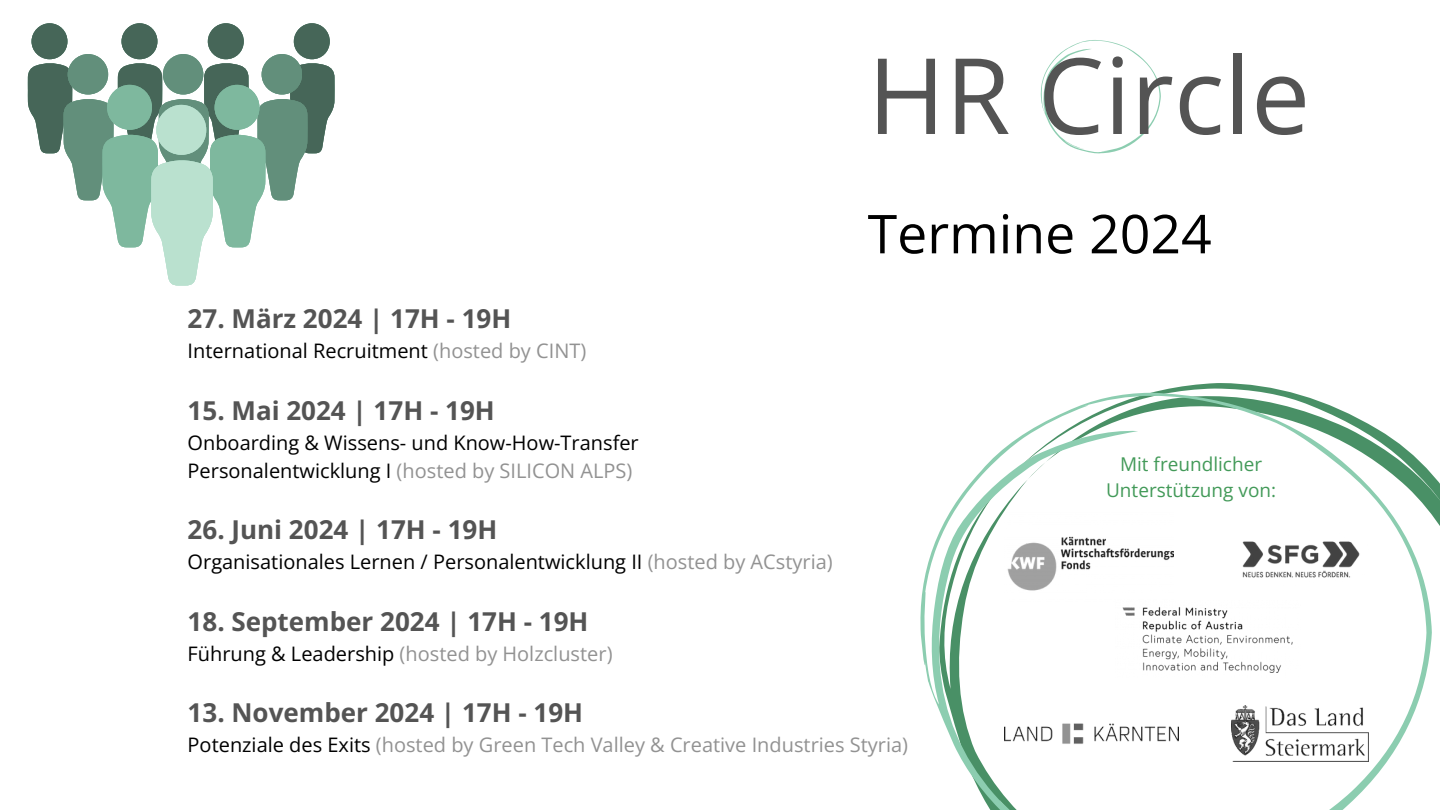
<style>
.page{position:relative;width:1440px;height:810px;background:#fff}
.page>*{position:absolute;margin:0;border:0;box-sizing:border-box;transform-origin:0 0}
.t1{font:105.4px "Open Sans";color:#545454}
.t2{font:53.6px "Open Sans";color:#000}
.t3{font:700 26px "Open Sans";color:#545454}
.t4{font:20px "Open Sans";color:#929292}
.t5{font:20px "Open Sans";color:#000}
.t6{font:19px "Open Sans";color:#439a59}
.s1{color:#929292}
.s2{color:#000}
</style>
<div class="page">
<svg style="left:1144px;top:383px;width:296px;height:143px"></svg>
<svg style="left:920px;top:393px;width:512px;height:417px"></svg>
<svg style="left:28px;top:23px;width:307px;height:263px"></svg>
<div style="left:156px;top:105px;width:50px;height:50px;background:#bae1cf;border-radius:50%"></div>
<img style="left:1233px;top:531px;width:135px;height:57px">
<img style="left:1004px;top:512px;width:170px;height:95px">
<img style="left:1004px;top:690px;width:175px;height:88px">
<img style="left:1231px;top:706px;width:138px;height:55px">
<img style="left:1116px;top:601px;width:184px;height:76px">
<svg style="left:1040px;top:40px;width:121px;height:114px"></svg>
<p class="t1" style="left:868px;top:21px;width:444px">HR Circle</p>
<p class="t2" style="left:868px;top:196px;width:345px">Termine 2024</p>
<p class="t3" style="left:188px;top:301px;width:325px">27. März 2024 | 17H - 19H</p>
<p class="t5" style="left:188px;top:337px;width:400px">International Recruitment <span class="s1">(hosted by CINT)</span></p>
<h3 class="t3" style="left:188px;top:392px;width:309px">15. Mai 2024 | 17H - 19H</h3>
<p class="t5" style="left:188px;top:429px;width:453px">Onboarding &amp; Wissens- und Know-How-Transfer</p>
<p class="t4" style="left:188px;top:456px;width:446px"><span class="s2">Personalentwicklung I</span> (hosted by SILICON ALPS)</p>
<p class="t3" style="left:188px;top:511px;width:311px">26. Juni 2024 | 17H - 19H</p>
<p class="t5" style="left:188px;top:548px;width:647px">Organisationales Lernen / Personalentwicklung II <span class="s1">(hosted by ACstyria)</span></p>
<p class="t3" style="left:188px;top:603px;width:402px">18. September 2024 | 17H - 19H</p>
<p class="t4" style="left:188px;top:639px;width:426px"><span class="s2">Führung &amp; Leadership</span> (hosted by Holzcluster)</p>
<p class="t3" style="left:188px;top:694px;width:397px">13. November 2024 | 17H - 19H</p>
<p class="t4" style="left:188px;top:731px;width:722px"><span class="s2">Potenziale des Exits</span> (hosted by Green Tech Valley &amp; Creative Industries Styria)</p>
<p class="t6" style="left:1120px;top:450px;width:144px">Mit freundlicher</p>
<p class="t6" style="left:1106px;top:477px;width:171px">Unterstützung von:</p>
</div>
